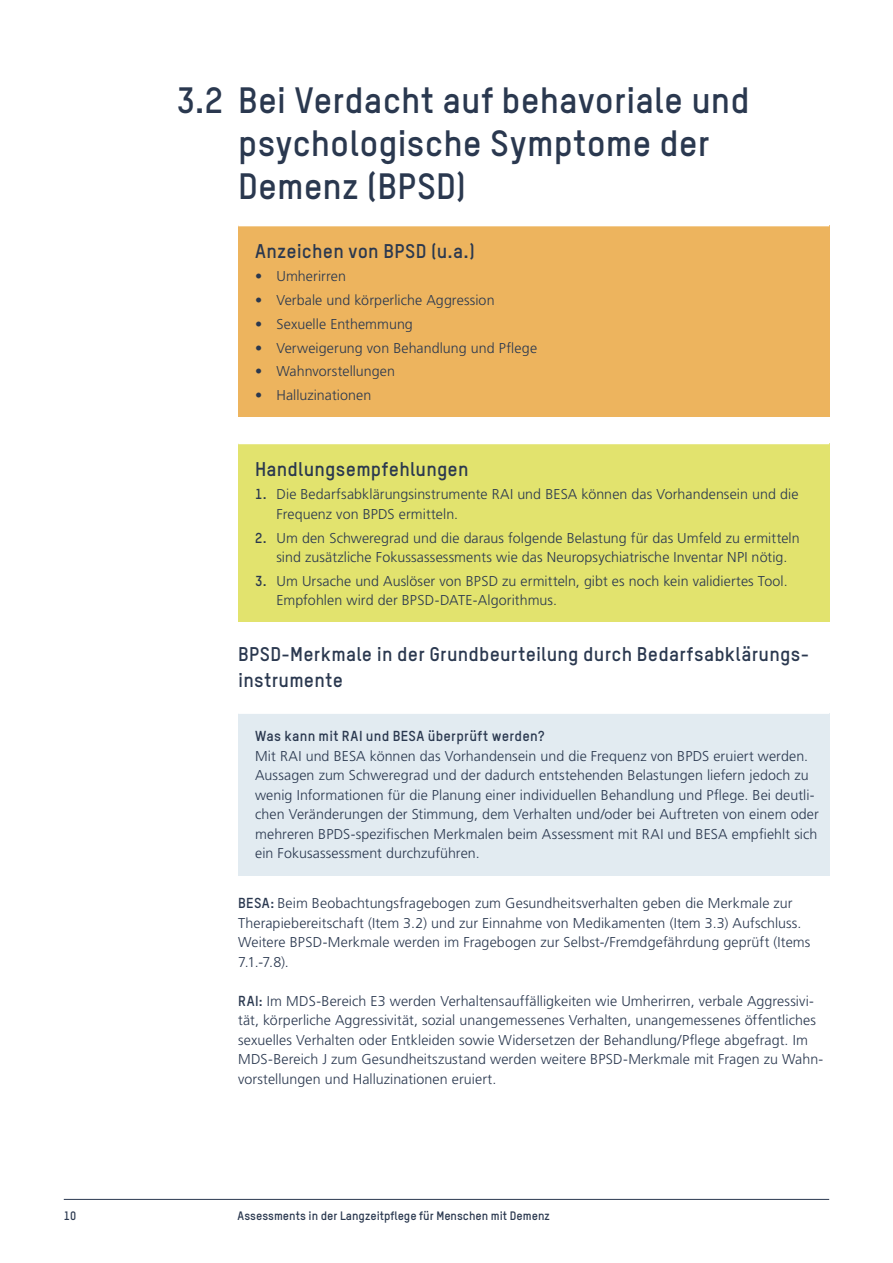
<style>
.page{position:relative;width:893px;height:1263px;background:#fff}
.page>*{position:absolute;margin:0;border:0;box-sizing:border-box;transform-origin:0 0}
.Titel{font:700 36px/43.2px "TSTAR";color:#2a384f}
.Untertitel{font:700 19.5px/25.5px "TSTAR";letter-spacing:.01em;color:#2a384f}
.Lauftext_ohne_Einzug{font:300 14.25px/19.5px "Frutiger";letter-spacing:.005em;color:#2a384f}
.Lauftext_DE{font:300 14.25px/19.5px "Frutiger";letter-spacing:.005em;color:#2a384f}
.Lauftext_ohne_Einzug-2{font:700 14.25px "TSTAR";letter-spacing:.02em;color:#2a384f}
.t1{font:700 12px "TSTAR";color:#2a384f}
.s1{font-family:"TSTAR";font-weight:700}
</style>
<div class="page">
<hr style="left:64px;top:1199px;width:765px;height:1px;background:#2a384f">
<div style="left:238px;top:226px;width:591px;height:191px;background:#edb45e"></div>
<div style="left:238px;top:443px;width:591px;height:179px;background:#e2e36e"></div>
<hr style="left:238px;top:443px;width:591px;height:1px;background:#fff">
<div style="left:238px;top:713px;width:591px;height:162px;background:#e2ebf1"></div>
<hr style="left:238px;top:712px;width:591px;height:2px;background:#fff">
<p class="Titel" style="left:238px;top:78px;width:513px;text-indent:-62px">3.2 Bei Verdacht auf behavoriale und psychologische Symptome der<br>Demenz (BPSD)</p>
<p class="Untertitel" style="left:255px;top:237px;width:221px">Anzeichen von BPSD (u.a.)</p>
<p class="Lauftext_ohne_Einzug" style="left:255px;top:267px;width:92px">• Umherirren</p>
<p class="Lauftext_ohne_Einzug" style="left:255px;top:290px;width:241px">• Verbale und körperliche Aggression</p>
<p class="Lauftext_ohne_Einzug" style="left:255px;top:314px;width:159px">• Sexuelle Enthemmung</p>
<p class="Lauftext_ohne_Einzug" style="left:255px;top:338px;width:283px">• Verweigerung von Behandlung und Pflege</p>
<p class="Lauftext_ohne_Einzug" style="left:255px;top:362px;width:141px">• Wahnvorstellungen</p>
<p class="Lauftext_ohne_Einzug" style="left:255px;top:385px;width:118px">• Halluzinationen</p>
<p class="Untertitel" style="left:255px;top:455px;width:215px">Handlungsempfehlungen</p>
<p class="Lauftext_ohne_Einzug" style="left:276px;top:485px;width:524px;text-indent:-21px"><span class="s1">1.</span> Die Bedarfsabklärungsinstrumente RAI und BESA können das Vorhandensein und die<br>Frequenz von BPDS ermitteln.</p>
<p class="Lauftext_ohne_Einzug" style="left:276px;top:528px;width:525px;text-indent:-21px"><span class="s1">2.</span> Um den Schweregrad und die daraus folgende Belastung für das Umfeld zu ermitteln sind zusätzliche Fokussassessments wie das Neuropsychiatrische Inventar NPI nötig.</p>
<p class="Lauftext_ohne_Einzug" style="left:276px;top:571px;width:513px;text-indent:-21px"><span class="s1">3.</span> Um Ursache und Auslöser von BPSD zu ermitteln, gibt es noch kein validiertes Tool.<br>Empfohlen wird der BPSD-DATE-Algorithmus.</p>
<p class="Untertitel" style="left:238px;top:641px;width:573px">BPSD-Merkmale in der Grundbeurteilung durch Bedarfsabklärungs&shy;instrumente</p>
<p class="Lauftext_ohne_Einzug-2" style="left:255px;top:727px;width:291px">Was kann mit RAI und BESA überprüft werden?</p>
<p class="Lauftext_ohne_Einzug" style="left:255px;top:746px;width:565px">Mit RAI und BESA können das Vorhandensein und die Frequenz von BPDS eruiert werden.<br>Aussagen zum Schweregrad und der dadurch entstehenden Belastungen liefern jedoch zu wenig Informationen für die Planung einer individuellen Behandlung und Pflege. Bei deutli&shy;chen Veränderungen der Stimmung, dem Verhalten und/oder bei Auftreten von einem oder mehreren BPDS-spezifischen Merkmalen beim Assessment mit RAI und BESA empfiehlt sich ein Fokusassessment durchzuführen.</p>
<p class="Lauftext_DE" style="left:238px;top:893px;width:574px"><span class="s1">BESA:</span> Beim Beobachtungsfragebogen zum Gesundheitsverhalten geben die Merkmale zur Therapiebereitschaft (Item 3.2) und zur Einnahme von Medikamenten (Item 3.3) Aufschluss.<br>Weitere BPSD-Merkmale werden im Fragebogen zur Selbst-/Fremdgefährdung geprüft (Items 7.1.-7.8).</p>
<p class="Lauftext_DE" style="left:238px;top:991px;width:587px"><span class="s1">RAI:</span> Im MDS-Bereich E3 werden Verhaltensauffälligkeiten wie Umherirren, verbale Aggressivi&shy;tät, körperliche Aggressivität, sozial unangemessenes Verhalten, unangemessenes öffentliches sexuelles Verhalten oder Entkleiden sowie Widersetzen der Behandlung/Pflege abgefragt. Im MDS-Bereich J zum Gesundheitszustand werden weitere BPSD-Merkmale mit Fragen zu Wahn&shy;vorstellungen und Halluzinationen eruiert.</p>
<p class="t1" style="left:64px;top:1208px;width:14px">10</p>
<p class="t1" style="left:238px;top:1208px;width:314px">Assessments in der Langzeitpflege für Menschen mit Demenz</p>
</div>
